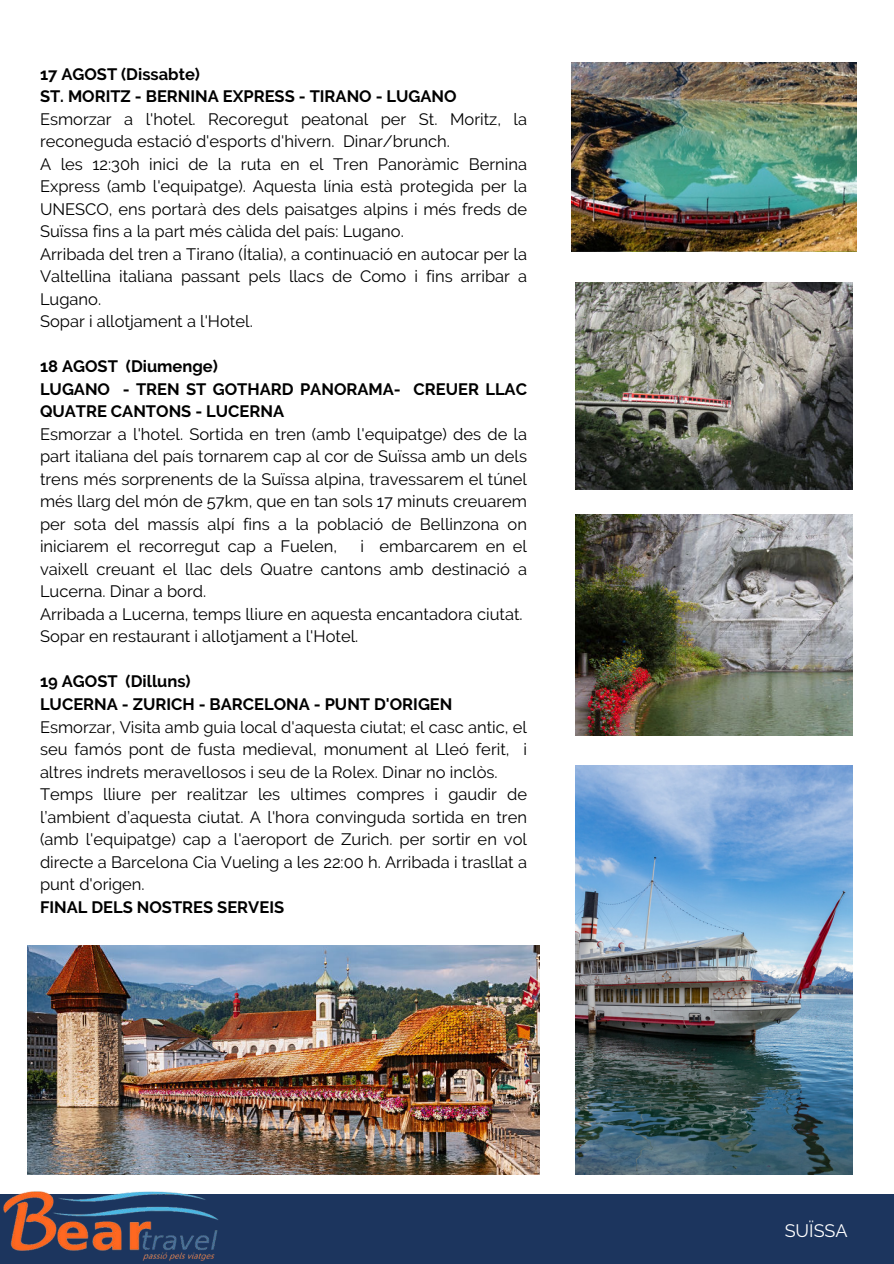
<style>
.page{position:relative;width:894px;height:1264px;background:#fff}
.page>*{position:absolute;margin:0;border:0;box-sizing:border-box;transform-origin:0 0}
.t1{font:18px "Raleway";color:#fff}
.t2{font:16.5px/22.5px "Raleway";color:#000}
.t3{font:700 16.5px/22.5px "Raleway";color:#000}
</style>
<div class="page">
<div style="left:0;top:1193px;width:893px;height:70px;background:#1c355e"></div>
<img style="left:575px;top:283px;width:277px;height:207px">
<img style="left:571px;top:63px;width:285px;height:189px">
<img style="left:575px;top:514px;width:277px;height:222px">
<img style="left:575px;top:765px;width:277px;height:409px">
<img style="left:28px;top:945px;width:511px;height:229px">
<img style="left:0;top:1191px;width:226px;height:70px">
<p class="t3" style="left:40px;top:63px;width:418px">17 AGOST (Dissabte)<br>ST. MORITZ - BERNINA EXPRESS - TIRANO - LUGANO</p>
<p class="t2" style="left:40px;top:108px;width:488px">Esmorzar a l'hotel. Recoregut peatonal per St. Moritz, la reconeguda estació d'esports d'hivern. Dinar/brunch.<br>A les 12:30h inici de la ruta en el Tren Panoràmic Bernina Express (amb l'equipatge). Aquesta línia està protegida per la UNESCO, ens portarà des dels paisatges alpins i més freds de Suïssa fins a la part més càlida del país: Lugano.<br>Arribada del tren a Tirano (Ítalia), a continuació en autocar per la Valtellina italiana passant pels llacs de Como i fins arribar a Lugano.<br>Sopar i allotjament a l'Hotel.</p>
<p class="t3" style="left:40px;top:355px;width:488px">18 AGOST (Diumenge)<br>LUGANO - TREN ST GOTHARD PANORAMA- CREUER LLAC<br>QUATRE CANTONS - LUCERNA</p>
<p class="t2" style="left:40px;top:423px;width:488px;text-align:justify">Esmorzar a l'hotel. Sortida en tren (amb l'equipatge) des de la part italiana del país tornarem cap al cor de Suïssa amb un dels trens més sorprenents de la Suïssa alpina, travessarem el túnel més llarg del món de 57km, que en tan sols 17 minuts creuarem per sota del massís alpí fins a la població de Bellinzona on iniciarem el recorregut cap a Fuelen,</p>
<p class="t2" style="left:40px;top:535px;width:488px;text-indent:320px">i embarcarem en el vaixell creuant el llac dels Quatre cantons amb destinació a Lucerna. Dinar a bord.<br>Arribada a Lucerna, temps lliure en aquesta encantadora ciutat.<br>Sopar en restaurant i allotjament a l'Hotel.</p>
<p class="t3" style="left:40px;top:670px;width:414px">19 AGOST (Dilluns)<br>LUCERNA - ZURICH - BARCELONA - PUNT D'ORIGEN</p>
<p class="t2" style="left:40px;top:715px;width:488px">Esmorzar, Visita amb guia local d'aquesta ciutat; el casc antic, el seu famós pont de fusta medieval, monument al Lleó ferit, i altres indrets meravellosos i seu de la Rolex. Dinar no inclòs.<br>Temps lliure per realitzar les ultimes compres i gaudir de l’ambient d’aquesta ciutat. A l'hora convinguda sortida en tren (amb l'equipatge) cap a l'aeroport de Zurich. per sortir en vol directe a Barcelona Cia Vueling a les 22:00 h. Arribada i trasllat a punt d'origen.</p>
<p class="t3" style="left:40px;top:895px;width:245px">FINAL DELS NOSTRES SERVEIS</p>
<p class="t1" style="left:784px;top:1220px;width:64px">SUÏSSA</p>
</div>
